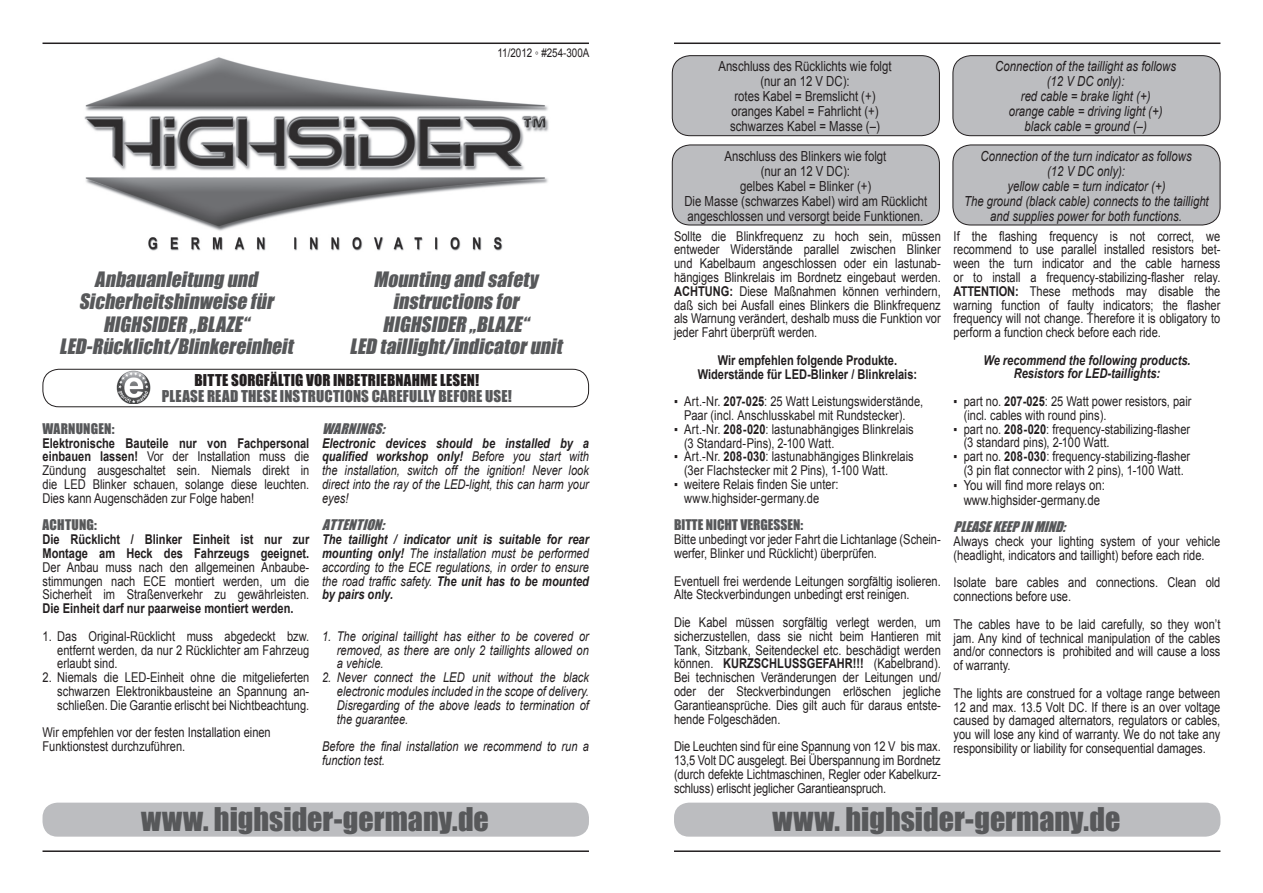
<style>
.page{position:relative;width:1263px;height:893px;background:#fff}
.page>*{position:absolute;margin:0;border:0;box-sizing:border-box;transform-origin:0 0}
.t1{font:30px "Impact";color:#57585a}
.t2{font:italic 19.5px/22.5px "Impact";color:#57585a;text-align:center}
.t3{font:15px "Impact";letter-spacing:.01em;color:#57585a}
.t4{font:15px "Impact";letter-spacing:.01em;color:#231f20}
.t5{font:13.8px/15px "Arial";color:#231f20;text-align:center;scale:.82 1}
.t6{font:italic 13.8px/15px "Arial";color:#231f20;text-align:center;scale:.82 1}
.t7{font:13.5px/13.8px "Arial";color:#231f20;text-align:justify;scale:.82 1}
.t8{font:italic 13.5px/13.8px "Arial";color:#231f20;text-align:justify;scale:.82 1}
.t9{font:700 13.5px/13.8px "Arial";color:#231f20;scale:.82 1}
.t10{font:italic 700 13.5px/13.8px "Arial";color:#231f20;text-align:center;scale:.82 1}
.t11{font:13.5px "Impact";color:#57585a}
.t12{font:italic 13.5px "Impact";color:#57585a}
.t13{font:12px "Arial";color:#231f20;scale:.82 1}
.s1{font-weight:700}
.s2{font-size:13.5px}
</style>
<div class="page">
<img style="left:84px;top:57px;width:465px;height:194px">
<hr style="left:43px;top:43px;width:546px;height:1px;background:#231f20">
<hr style="left:43px;top:850px;width:546px;height:2px;background:#231f20">
<hr style="left:674px;top:43px;width:546px;height:1px;background:#231f20">
<hr style="left:674px;top:850px;width:546px;height:2px;background:#231f20">
<div style="left:43px;top:369px;width:546px;height:38px;border:1px solid #231f20;border-radius:16px"></div>
<img style="left:117px;top:371px;width:33px;height:32px">
<div style="left:43px;top:803px;width:546px;height:34px;background:#bcbdc0;border-radius:15px"></div>
<div style="left:674px;top:803px;width:546px;height:34px;background:#bcbdc0;border-radius:15px"></div>
<div style="left:672px;top:56px;width:267px;height:80px;background:#bcbdc0;border-radius:18px"></div>
<div style="left:672px;top:55px;width:268px;height:81px;border:1px solid #231f20;border-radius:18px"></div>
<div style="left:953px;top:56px;width:267px;height:80px;background:#bcbdc0;border-radius:18px"></div>
<div style="left:952px;top:55px;width:268px;height:81px;border:1px solid #231f20;border-radius:18px"></div>
<div style="left:953px;top:145px;width:267px;height:80px;background:#bcbdc0;border-radius:18px"></div>
<div style="left:952px;top:145px;width:268px;height:80px;border:1px solid #231f20;border-radius:18px"></div>
<div style="left:672px;top:145px;width:267px;height:80px;background:#bcbdc0;border-radius:18px"></div>
<div style="left:672px;top:145px;width:268px;height:80px;border:1px solid #231f20;border-radius:18px"></div>
<p class="t13" style="left:497px;top:45px;width:114px">11/2012 ◦ #254-300A</p>
<h2 class="t2" style="left:59px;top:267px;width:240px">Anbauanleitung und<br>Sicherheitshinweise für<br>HIGHSIDER „BLAZE“<br>LED-Rücklicht/Blinkereinheit</h2>
<h2 class="t2" style="left:349px;top:267px;width:219px">Mounting and safety instructionsfor<br>HIGHSIDER „BLAZE“<br>LED taillight/indicatorunit</h2>
<p class="t4" style="left:195px;top:368px;width:286px">BITTE SORGFÄLTIG VOR INBETRIEBNAHME LESEN!</p>
<p class="t3" style="left:162px;top:385px;width:351px">PLEASE READ THESE INSTRUCTIONS CAREFULLY BEFORE USE!</p>
<p class="t11" style="left:43px;top:418px;width:73px">WARNUNGEN:</p>
<p class="t7" style="left:43px;top:436px;width:327px"><span class="s1">Elektronische Bauteile nur von Fachpersonal einbauen lassen!</span> Vor der Installation muss die Zündung ausgeschaltet sein. Niemals direkt in die LED Blinker schauen, solange diese leuchten.<br>Dies kann Augenschäden zur Folge haben!</p>
<p class="t11" style="left:43px;top:515px;width:56px">ACHTUNG:</p>
<p class="t9" style="left:43px;top:533px;width:327px">Die Rücklicht / Blinker Einheit ist nur zur<br>Montage am Heck des Fahrzeugs geeignet.</p>
<p class="t7" style="left:43px;top:560px;width:327px">Der Anbau muss nach den allgemeinen Anbaube&shy;stimmungen nach ECE montiert werden, um die Sicherheit im Straßenverkehr zu gewährleisten.</p>
<p class="t9" style="left:43px;top:602px;width:308px">Die Einheit darf nur paarweise montiert werden.</p>
<p class="t7" style="left:57px;top:629px;width:309px;text-indent:-15px">1. Das Original-Rücklicht muss abgedeckt bzw. entfernt werden, da nur 2 Rücklichter am Fahrzeug erlaubt sind.</p>
<p class="t7" style="left:57px;top:671px;width:309px;text-indent:-15px">2. Niemals die LED-Einheit ohne die mitgelieferten schwarzen Elektronikbausteine an Spannung an&shy;schließen. Die Garantie erlischt bei Nichtbeachtung.</p>
<p class="t7" style="left:43px;top:726px;width:280px">Wir empfehlen vor der festen Installation einen<br>Funktionstest durchzuführen.</p>
<p class="t12" style="left:322px;top:418px;width:69px">WARNINGS:</p>
<p class="t8" style="left:322px;top:436px;width:327px"><span class="s1">Electronic devices should be installed by a qualified workshop only!</span> Before you start with the installation, switch off the ignition! Never look direct into the ray of the LED-light, this can harm your eyes!</p>
<p class="t12" style="left:322px;top:515px;width:69px">ATTENTION:</p>
<p class="t8" style="left:322px;top:533px;width:327px"><span class="s1">The taillight / indicator unit is suitable for rear mounting only!</span> The installation must be performed according to the ECE regulations, in order to ensure the road traffic safety. <span class="s1">The unit has to be mounted by pairs only.</span></p>
<p class="t8" style="left:337px;top:629px;width:309px;text-indent:-15px">1. The original taillight has either to be covered or removed, as there are only 2 taillights allowed on a vehicle.</p>
<p class="t8" style="left:337px;top:671px;width:309px;text-indent:-15px">2. Never connect the LED unit without the black electronic modules included in the scope of delivery.<br>Disregarding of the above leads to termination of the guarantee.</p>
<p class="t8" style="left:322px;top:740px;width:327px">Before the final installation we recommend to run a function test.</p>
<p class="t5" style="left:718px;top:59px;width:213px">Anschluss des Rücklichts wie folgt (nur an 12 V DC):<br>rotes Kabel = Bremslicht (+) oranges Kabel = Fahrlicht (+) schwarzes Kabel = Masse (–)</p>
<p class="t6" style="left:995px;top:59px;width:222px">Connection of the taillight as follows (12 V DC only):<br>red cable = brake light (+)<br>orange cable = driving light (+) black cable = ground (–)</p>
<p class="t6" style="left:964px;top:149px;width:300px">Connection of the turn indicator as follows<br>(12 V DC only):<br>yellow cable = turn indicator (+)<br>The ground (black cable) connects to the taillight and supplies power for both functions.</p>
<p class="t5" style="left:684px;top:148px;width:298px">Anschluss des Blinkers wie folgt<br>(nur an 12 V DC):<br>gelbes Kabel = Blinker (+)<br>Die Masse (schwarzes Kabel) wird am Rücklicht angeschlossen und versorgt beide Funktionen.</p>
<p class="t7" style="left:674px;top:229px;width:327px">Sollte die Blinkfrequenz zu hoch sein, müssen entweder Widerstände parallel zwischen Blinker und Kabelbaum angeschlossen oder ein lastunab&shy;hängiges Blinkrelais im Bordnetz eingebaut werden.<br><span class="s1">ACHTUNG:</span> Diese Maßnahmen können verhindern, daß sich bei Ausfall eines Blinkers die Blinkfrequenz als Warnung verändert, deshalb muss die Funktion vor jeder Fahrt überprüft werden.</p>
<p class="t9" style="left:698px;top:353px;width:269px;text-align:center">Wir empfehlen folgende Produkte.<br>Widerstände für LED-Blinker / Blinkrelais:</p>
<p class="t7" style="left:674px;top:395px;width:306px;text-align:center">▪ Art.-Nr. <span class="s1">207-025</span>: 25 Watt Leistungswiderstände,<br>Paar (incl. Anschlusskabel mit Rundstecker).</p>
<p class="t7" style="left:684px;top:422px;width:282px;text-indent:-10px">▪ Art.-Nr. <span class="s1">208-020</span>: lastunabhängiges Blinkrelais (3 Standard-Pins), 2-100 Watt.</p>
<p class="t7" style="left:684px;top:450px;width:282px;text-indent:-10px">▪ Art.-Nr. <span class="s1">208-030</span>: lastunabhängiges Blinkrelais (3er Flachstecker mit 2 Pins), 1-100 Watt.</p>
<p class="t7" style="left:684px;top:477px;width:190px;text-indent:-10px">▪ weitere Relais finden Sie unter: www.highsider-germany.de</p>
<p class="t11" style="left:674px;top:515px;width:131px">BITTE NICHT VERGESSEN:</p>
<p class="t7" style="left:674px;top:533px;width:327px">Bitte unbedingt vor jeder Fahrt die Lichtanlage (Schein&shy;werfer, Blinker und Rücklicht) überprüfen.</p>
<p class="t7" style="left:674px;top:574px;width:327px">Eventuell frei werdende Leitungen sorgfältig isolieren.<br>Alte Steckverbindungen unbedingt erst reinigen.</p>
<p class="t7" style="left:674px;top:615px;width:327px">Die Kabel müssen sorgfältig verlegt werden, um sicherzustellen, dass sie nicht beim Hantieren mit Tank, Sitzbank, Seitendeckel etc. beschädigt werden können. <span class="s1">KURZSCHLUSSGEFAHR!!!</span> (Kabelbrand).<br>Bei technischen Veränderungen der Leitungen und/ oder der Steckverbindungen erlöschen jegliche Garantieansprüche. Dies gilt auch für daraus entste&shy;hende Folgeschäden.</p>
<p class="t7" style="left:674px;top:740px;width:327px">Die Leuchten sind für eine Spannung von 12 V bis max.<br>13,5 Volt DC ausgelegt. Bei Überspannung im Bordnetz (durch defekte Lichtmaschinen, Regler oder Kabelkurz&shy;schluss) erlischt jeglicher Garantieanspruch.</p>
<p class="t7" style="left:953px;top:229px;width:327px">If the flashing frequency is not correct, we recommend to use parallel installed resistors bet&shy;ween the turn indicator and the cable harness or to install a frequency-stabilizing-flasher relay.<br><span class="s1">ATTENTION:</span> These methods may disable the warning function of faulty indicators; the flasher frequency will not change. Therefore it is obligatory to perform a function check before each ride.</p>
<p class="t10" style="left:983px;top:353px;width:254px">We recommend the following products.<br>Resistors for LED-taillights:</p>
<p class="t7" style="left:964px;top:395px;width:279px;text-indent:-10px">▪ part no. <span class="s1">207-025</span>: 25 Watt power resistors, pair (incl. cables with round pins).</p>
<p class="t7" style="left:964px;top:422px;width:278px;text-indent:-10px">▪ part no. <span class="s1">208-020</span>: frequency-stabilizing-flasher (3 standard pins), 2-100 Watt.</p>
<p class="t7" style="left:954px;top:450px;width:290px;text-align:center">▪ part no. <span class="s1">208-030</span>: frequency-stabilizing-flasher (3 pin flat connector with 2 pins), 1-100 Watt.</p>
<p class="t5" style="left:954px;top:478px;width:186px"><span class="s2">▪</span> You will find more relays on: www.highsider-germany.de</p>
<p class="t12" style="left:954px;top:516px;width:118px">PLEASEKEEPINMIND:</p>
<p class="t7" style="left:954px;top:534px;width:327px">Always check your lighting system of your vehicle (headlight, indicators and taillight) before each ride.</p>
<p class="t7" style="left:954px;top:576px;width:327px">Isolate bare cables and connections. Clean old connections before use.</p>
<p class="t7" style="left:954px;top:617px;width:327px">The cables have to be laid carefully, so they won’t jam. Any kind of technical manipulation of the cables and/or connectors is prohibited and will cause a loss of warranty.</p>
<p class="t7" style="left:954px;top:686px;width:327px">The lights are construed for a voltage range between 12 and max. 13.5 Volt DC. If there is an over voltage caused by damaged alternators, regulators or cables, you will lose any kind of warranty. We do not take any responsibility or liability for consequential damages.</p>
<h1 class="t1" style="left:141px;top:796px;width:349px">www. highsider-germany.de</h1>
<h1 class="t1" style="left:772px;top:796px;width:349px">www. highsider-germany.de</h1>
</div>
